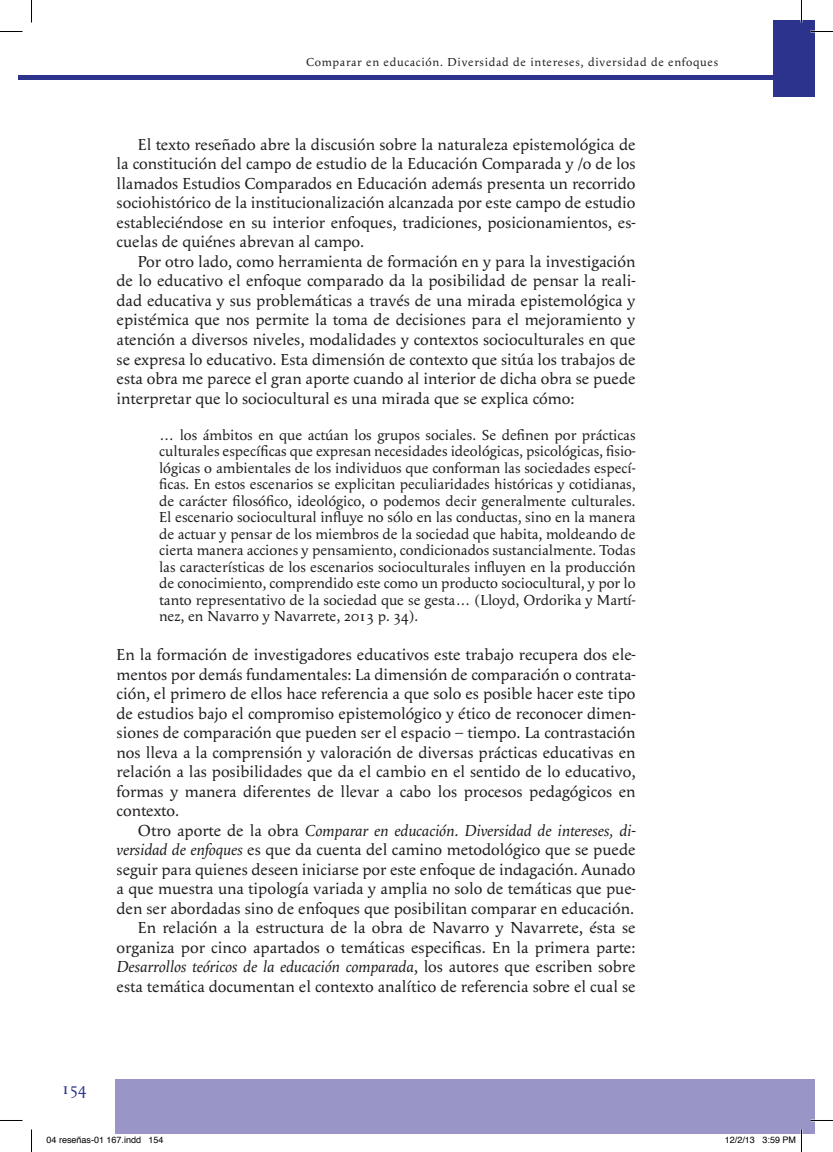
<style>
.page{position:relative;width:833px;height:1152px;background:#fff}
.page>*{position:absolute;margin:0;border:0;box-sizing:border-box;transform-origin:0 0}
.NORMAL_DESPUES_DE_SU{font:16.5px/19.5px "Apolline";color:#231f20;text-align:justify}
.t1{font:16.5px "Apolline";color:#2b338d}
.REFERENCIAS{font:15px/16.5px "Apolline";color:#231f20;text-align:justify}
.t2{font:12px "Apolline";letter-spacing:.06em;color:#231f20}
.t3{font:9px "Helvetica";color:#000}
.s1{font-style:italic}
</style>
<div class="page">
<div style="left:772px;top:20px;width:29px;height:76px;background:#2b338d"></div>
<div style="left:801px;top:20px;width:13px;height:76px;background:#2b338d"></div>
<div style="left:801px;top:1079px;width:13px;height:54px;background:#9995c6"></div>
<div style="left:115px;top:1079px;width:686px;height:54px;background:#9995c6"></div>
<hr style="left:19px;top:75px;width:755px;height:4px;background:#2b338d">
<hr style="left:810px;top:1119px;width:23px;height:2px;background:#fff">
<hr style="left:800px;top:0;width:2px;height:22px;background:#fff">
<svg style="left:0;top:31px;width:22px;height:1px"></svg>
<svg style="left:810px;top:31px;width:23px;height:1px"></svg>
<svg style="left:0;top:1120px;width:22px;height:1px"></svg>
<svg style="left:810px;top:1120px;width:23px;height:1px"></svg>
<svg style="left:31px;top:0;width:1px;height:22px"></svg>
<svg style="left:31px;top:1129px;width:1px;height:22px"></svg>
<svg style="left:801px;top:0;width:1px;height:22px"></svg>
<svg style="left:762px;top:1129px;width:40px;height:22px"></svg>
<p class="t2" style="left:306px;top:55px;width:413px">Comparar en educación. Diversidad de intereses, diversidad de enfoques</p>
<p class="NORMAL_DESPUES_DE_SU" style="left:117px;top:135px;width:520px;text-indent:21px">El texto reseñado abre la discusión sobre la naturaleza epistemológica de la constitución del campo de estudio de la Educación Comparada y /o de los llamados Estudios Comparados en Educación además presenta un recorrido sociohistórico de la institucionalización alcanzada por este campo de estudio estableciéndose en su interior enfoques, tradiciones, posicionamientos, es&shy;cuelas de quiénes abrevan al campo.</p>
<p class="NORMAL_DESPUES_DE_SU" style="left:117px;top:252px;width:520px;text-indent:21px">Por otro lado, como herramienta de formación en y para la investigación de lo educativo el enfoque comparado da la posibilidad de pensar la reali&shy;dad educativa y sus problemáticas a través de una mirada epistemológica y epistémica que nos permite la toma de decisiones para el mejoramiento y atención a diversos niveles, modalidades y contextos socioculturales en que se expresa lo educativo. Esta dimensión de contexto que sitúa los trabajos de esta obra me parece el gran aporte cuando al interior de dicha obra se puede interpretar que lo sociocultural es una mirada que se explica cómo:</p>
<p class="REFERENCIAS" style="left:159px;top:426px;width:478px">… los ámbitos en que actúan los grupos sociales. Se definen por prácticas culturales específicas que expresan necesidades ideológicas, psicológicas, fisio&shy;lógicas o ambientales de los individuos que conforman las sociedades especí&shy;ficas. En estos escenarios se explicitan peculiaridades históricas y cotidianas, de carácter filosófico, ideológico, o podemos decir generalmente culturales.<br>El escenario sociocultural influye no sólo en las conductas, sino en la manera de actuar y pensar de los miembros de la sociedad que habita, moldeando de cierta manera acciones y pensamiento, condicionados sustancialmente. Todas las características de los escenarios socioculturales influyen en la producción de conocimiento, comprendido este como un producto sociocultural, y por lo tanto representativo de la sociedad que se gesta… (Lloyd, Ordorika y Martí&shy;nez, en Navarro y Navarrete, 2013 p. 34).</p>
<p class="NORMAL_DESPUES_DE_SU" style="left:117px;top:645px;width:520px">En la formación de investigadores educativos este trabajo recupera dos ele&shy;mentos por demás fundamentales: La dimensión de comparación o contrata&shy;ción, el primero de ellos hace referencia a que solo es posible hacer este tipo de estudios bajo el compromiso epistemológico y ético de reconocer dimen&shy;siones de comparación que pueden ser el espacio – tiempo. La contrastación nos lleva a la comprensión y valoración de diversas prácticas educativas en relación a las posibilidades que da el cambio en el sentido de lo educativo, formas y manera diferentes de llevar a cabo los procesos pedagógicos en contexto.</p>
<p class="NORMAL_DESPUES_DE_SU" style="left:117px;top:820px;width:520px;text-indent:21px">Otro aporte de la obra <span class="s1">Comparar en educación. Diversidad de intereses, di&shy;versidad de enfoques</span> es que da cuenta del camino metodológico que se puede seguir para quienes deseen iniciarse por este enfoque de indagación. Aunado a que muestra una tipología variada y amplia no solo de temáticas que pue&shy;den ser abordadas sino de enfoques que posibilitan comparar en educación.</p>
<p class="NORMAL_DESPUES_DE_SU" style="left:117px;top:918px;width:520px;text-indent:21px">En relación a la estructura de la obra de Navarro y Navarrete, ésta se organiza por cinco apartados o temáticas especificas. En la primera parte:<br><span class="s1">Desarrollos teóricos de la educación comparada</span>, los autores que escriben sobre esta temática documentan el contexto analítico de referencia sobre el cual se</p>
<p class="t1" style="left:61px;top:1078px;width:26px">154</p>
<p class="t3" style="left:46px;top:1132px;width:119px">04 reseñas-01 167.indd 154</p>
<p class="t3" style="left:725px;top:1132px;width:73px">12/2/13 3:59 PM</p>
</div>
